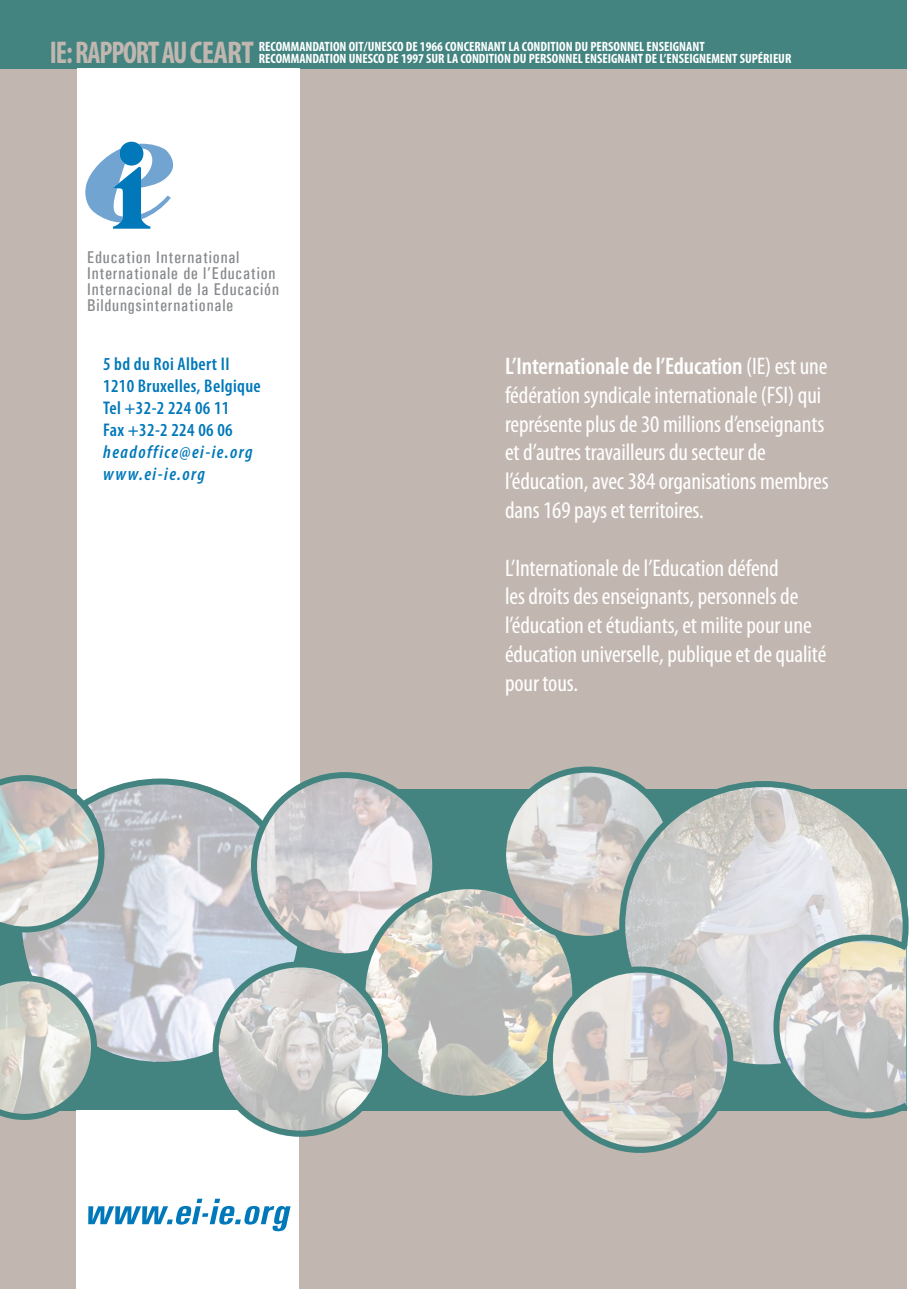
<style>
.page{position:relative;width:919px;height:1289px;background:#fff}
.page>*{position:absolute;margin:0;border:0;box-sizing:border-box;transform-origin:0 0}
.t1{font:700 condensed 31.5px "Myriad Pro";letter-spacing:-.04em;color:#c2b7b0;scale:.91 1}
.t2{font:condensed 24px/28.8px "Myriad Pro";letter-spacing:-.005em;color:#fff}
.t3{font:600 condensed 18.45px/22px "Myriad Pro";letter-spacing:.02em;color:#0078ba}
.t4{font:italic 600 condensed 18.45px/22px "Myriad Pro";letter-spacing:.08em;color:#0078ba}
.t5{font:500 condensed 17.1px/16.2px "Univers";letter-spacing:.05em;color:#87898c}
.t6{font:700 condensed 13.5px "Myriad Pro";color:#fff}
.s1{font-weight:600}
</style>
<div class="page">
<div style="left:0;top:0;width:906px;height:1288px;background:#c2b7b0"></div>
<div style="left:0;top:789px;width:906px;height:265px;background:#438480"></div>
<div style="left:0;top:0;width:906px;height:68px;background:#438480"></div>
<div style="left:0;top:1054px;width:906px;height:56px;background:#438480"></div>
<div style="left:77px;top:1110px;width:222px;height:178px;background:#fff"></div>
<div style="left:77px;top:68px;width:222px;height:860px;background:#fff"></div>
<svg style="left:85px;top:141px;width:89px;height:88px"></svg>
<img style="left:19px;top:781px;width:283px;height:284px;border-radius:142px">
<img style="left:254px;top:775px;width:177px;height:180px">
<div style="left:251px;top:772px;width:187px;height:187px;border:6px solid #438480;border-radius:50%"></div>
<svg style="left:0;top:975px;width:97px;height:145px"></svg>
<img style="left:362px;top:886px;width:213px;height:212px;border-radius:106px">
<div style="left:359px;top:883px;width:219px;height:218px;border:6px solid #438480;border-radius:50%"></div>
<img style="left:215px;top:964px;width:170px;height:169px;border-radius:85px">
<div style="left:212px;top:961px;width:176px;height:175px;border:6px solid #438480;border-radius:50%"></div>
<img style="left:503px;top:769px;width:169px;height:170px;border-radius:85px">
<div style="left:500px;top:766px;width:175px;height:176px;border:6px solid #438480;border-radius:50%"></div>
<img style="left:622px;top:784px;width:283px;height:283px;border-radius:142px">
<img style="left:549px;top:969px;width:181px;height:180px;border-radius:90px">
<div style="left:546px;top:966px;width:187px;height:186px;border:6px solid #438480;border-radius:50%"></div>
<svg style="left:0;top:775px;width:104px;height:157px;background:#c3c9c6"></svg>
<svg style="left:770px;top:931px;width:139px;height:190px"></svg>
<svg style="left:88px;top:1198px;width:203px;height:34px"></svg>
<p class="t6" style="left:259px;top:38px;width:447px">RECOMMANDATION OIT/UNESCO DE 1966 CONCERNANT LA CONDITION DU PERSONNEL ENSEIGNANT</p>
<h1 class="t1" style="left:50px;top:33px;width:225px">IE: RAPPORT AU CEART</h1>
<p class="t6" style="left:259px;top:50px;width:534px">RECOMMANDATION UNESCO DE 1997 SUR LA CONDITION DU PERSONNEL ENSEIGNANT DE L’ENSEIGNEMENT SUPÉRIEUR</p>
<p class="t5" style="left:87px;top:249px;width:193px">Education International<br>Internationale de l’Education<br>Internacional de la Educación<br>Bildungsinternationale</p>
<p class="t3" style="left:103px;top:353px;width:159px">5 bd du Roi Albert II<br>1210 Bruxelles, Belgique<br>Tel +32-2 224 06 11<br>Fax +32-2 224 06 06</p>
<p class="t4" style="left:103px;top:441px;width:151px">headoffice@ei-ie.org www.ei-ie.org</p>
<p class="t2" style="left:505px;top:351px;width:325px"><span class="s1">L’Internationale de l’Education</span> (IE) est une fédération syndicale internationale (FSI) qui représente plus de 30 millions d’enseignants et d’autres travailleurs du secteur de l’éducation, avec 384 organisations membres dans 169 pays et territoires.</p>
<p class="t2" style="left:505px;top:553px;width:323px">L’Internationale de l’Education défend<br>les droits des enseignants, personnels de l’éducation et étudiants, et milite pour une éducation universelle, publique et de qualité pour tous.</p>
</div>
